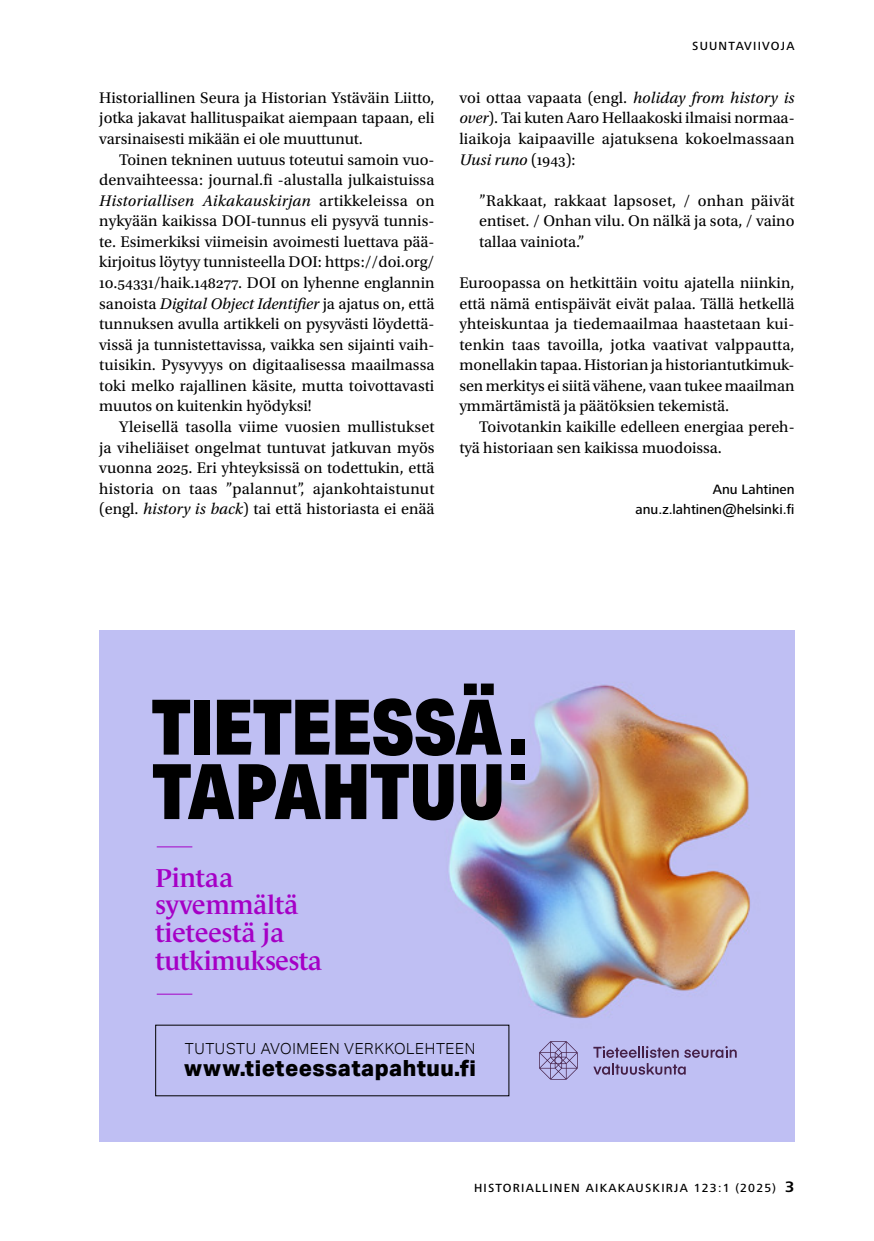
<style>
.page{position:relative;width:874px;height:1241px;background:#fff}
.page>*{position:absolute;margin:0;border:0;box-sizing:border-box;transform-origin:0 0}
.t1{font:600 26.43px/27.7px "Le Monde Journal Std";letter-spacing:-.005em;color:#a500c6}
.t2{font:800 22.22px "Aktiv Grotesk";letter-spacing:.02em;color:#000}
.t3{font:16.1px/20.5px "Utopia Std";color:#000;text-align:justify}
.t4{font:300 15.22px "Aktiv Grotesk";letter-spacing:.04em;color:#000}
.t5{font:500 14px/20.7px "Frutiger Next Pro";color:#000;text-align:right}
.t6{font:500 12.25px "Frutiger Next Pro";letter-spacing:.1em;color:#000}
.s1{font-style:italic}
.s2{font-weight:700;font-size:15.75px}
</style>
<div class="page">
<img style="left:99px;top:630px;width:695px;height:511px">
<svg style="left:152px;top:699px;width:38px;height:55px"></svg>
<div style="left:194px;top:699px;width:15px;height:55px;background:#000"></div>
<svg style="left:217px;top:699px;width:112px;height:55px"></svg>
<svg style="left:335px;top:683px;width:166px;height:72px"></svg>
<svg style="left:153px;top:764px;width:300px;height:56px"></svg>
<svg style="left:460px;top:764px;width:41px;height:56px"></svg>
<div style="left:511px;top:739px;width:13px;height:15px;background:#000"></div>
<div style="left:511px;top:764px;width:13px;height:15px;background:#000"></div>
<svg style="left:593px;top:1045px;width:143px;height:29px"></svg>
<svg style="left:539px;top:1040px;width:38px;height:39px"></svg>
<hr style="left:157px;top:993px;width:35px;height:1px;background:#a500c6">
<hr style="left:157px;top:846px;width:35px;height:1px;background:#a500c6">
<p class="t3" style="left:99px;top:88px;width:336px">Historiallinen Seura ja Historian Ystäväin Liitto, jotka jakavat hallituspaikat aiempaan tapaan, eli varsinaisesti mikään ei ole muuttunut.</p>
<p class="t3" style="left:99px;top:149px;width:336px;text-indent:20px">Toinen tekninen uutuus toteutui samoin vuo&shy;denvaihteessa: journal.fi -alustalla julkaistuissa <span class="s1">Historiallisen Aikakauskirjan</span> artikkeleissa on nykyään kaikissa DOI-tunnus eli pysyvä tunnis&shy;te. Esimerkiksi viimeisin avoimesti luettava pää&shy;kirjoitus löytyy tunnisteella DOI: https://doi.org/ 10.54331/haik.148277. DOI on lyhenne englannin sanoista <span class="s1">Digital Object Identifier</span> ja ajatus on, että tunnuksen avulla artikkeli on pysyvästi löydettä&shy;vissä ja tunnistettavissa, vaikka sen sijainti vaih&shy;tuisikin. Pysyvyys on digitaalisessa maailmassa toki melko rajallinen käsite, mutta toivottavasti muutos on kuitenkin hyödyksi!</p>
<p class="t3" style="left:99px;top:417px;width:336px;text-indent:20px">Yleisellä tasolla viime vuosien mullistukset ja viheliäiset ongelmat tuntuvat jatkuvan myös vuonna 2025. Eri yhteyksissä on todettukin, että historia on taas ”palannut”, ajankohtaistunut (engl. <span class="s1">history is back</span>) tai että historiasta ei enää</p>
<p class="t6" style="left:692px;top:39px;width:104px">SUUNTAVIIVOJA</p>
<p class="t3" style="left:459px;top:88px;width:336px">voi ottaa vapaata (engl. <span class="s1">holiday from history is over</span>). Tai kuten Aaro Hellaakoski ilmaisi normaa&shy;liaikoja kaipaaville ajatuksena kokoelmassaan <span class="s1">Uusi runo</span> (1943):</p>
<p class="t3" style="left:479px;top:190px;width:317px">”Rakkaat, rakkaat lapsoset, / onhan päivät entiset. / Onhan vilu. On nälkä ja sota, / vaino tallaa vainiota.”</p>
<p class="t3" style="left:459px;top:273px;width:336px">Euroopassa on hetkittäin voitu ajatella niinkin, että nämä entispäivät eivät palaa. Tällä hetkellä yhteiskuntaa ja tiedemaailmaa haastetaan kui&shy;tenkin taas tavoilla, jotka vaativat valppautta, monellakin tapaa. Historian ja historiantutkimuk&shy;sen merkitys ei siitä vähene, vaan tukee maailman ymmärtämistä ja päätöksien tekemistä.</p>
<p class="t3" style="left:459px;top:417px;width:336px;text-indent:20px">Toivotankin kaikille edelleen energiaa pereh&shy;tyä historiaan sen kaikissa muodoissa.</p>
<p class="t5" style="left:635px;top:479px;width:160px">Anu Lahtinen anu.z.lahtinen@helsinki.fi</p>
<h1 class="t1" style="left:155px;top:864px;width:168px">Pintaa syvemmältä tieteestä ja tutkimuksesta</h1>
<p class="t4" style="left:185px;top:1039px;width:292px">TUTUSTU AVOIMEEN VERKKOLEHTEEN</p>
<h2 class="t2" style="left:184px;top:1055px;width:293px">www.tieteessatapahtuu.fi</h2>
<p class="t6" style="left:474px;top:1180px;width:322px">HISTORIALLINEN AIKAKAUSKIRJA 123:1 (2025) <span class="s2">3</span></p>
</div>
